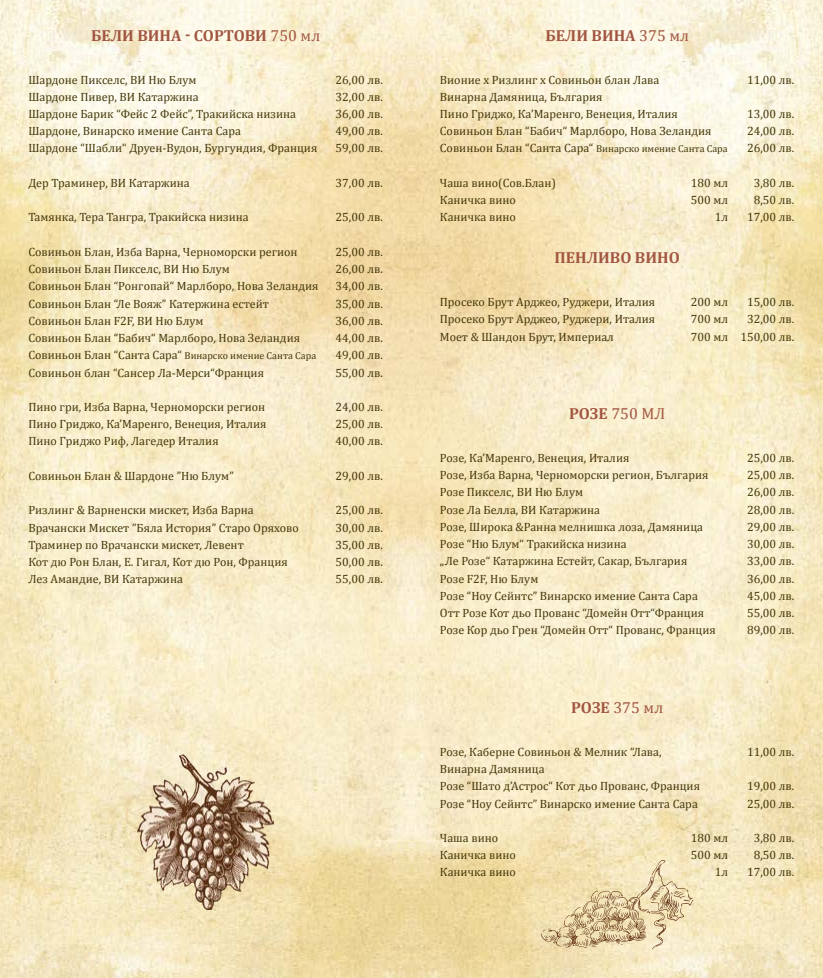
<style>
.page{position:relative;width:823px;height:978px;background:#fff}
.page>*{position:absolute;margin:0;border:0;box-sizing:border-box;transform-origin:0 0}
.t1{font:700 16px "Cambria";color:#a25642}
.t2{font:16px "Cambria";color:#a25642}
.t3{font:12px/17.2px "Cambria";color:#443709}
.s1{font-weight:400}
.s2{font-size:10px}
.s3{font-weight:700}
</style>
<div class="page">
<img style="left:0;top:0;width:822px;height:978px">
<img style="left:96px;top:754px;width:177px;height:155px">
<svg style="left:541px;top:860px;width:151px;height:90px;background:#e4d1a8"></svg>
<h1 class="t1" style="left:91px;top:24px;width:230px">БЕЛИ ВИНА - СОРТОВИ <span class="s1">750 мл</span></h1>
<p class="t3" style="left:28px;top:71px;width:170px">Шардоне Пикселс, ВИ Ню Блум</p>
<p class="t3" style="left:335px;top:71px;width:49px">26,00 лв.</p>
<p class="t3" style="left:28px;top:88px;width:172px">Шардоне Пивер, ВИ Катаржина</p>
<p class="t3" style="left:335px;top:88px;width:49px">32,00 лв.</p>
<p class="t3" style="left:28px;top:105px;width:269px">Шардоне Барик “Фейс 2 Фейс”, Тракийска низина</p>
<p class="t3" style="left:335px;top:105px;width:49px">36,00 лв.</p>
<p class="t3" style="left:28px;top:122px;width:214px">Шардоне, Винарско имение Санта Сара</p>
<p class="t3" style="left:335px;top:122px;width:49px">49,00 лв.</p>
<p class="t3" style="left:28px;top:140px;width:290px">Шардоне “Шабли“ Друен-Вудон, Бургундия, Франция</p>
<p class="t3" style="left:335px;top:140px;width:49px">59,00 лв.</p>
<p class="t3" style="left:28px;top:174px;width:163px">Дер Траминер, ВИ Катаржина</p>
<p class="t3" style="left:335px;top:174px;width:49px">37,00 лв.</p>
<p class="t3" style="left:28px;top:209px;width:222px">Тамянка, Тера Тангра, Тракийска низина</p>
<p class="t3" style="left:335px;top:209px;width:49px">25,00 лв.</p>
<p class="t3" style="left:28px;top:243px;width:270px">Совиньон Блан, Изба Варна, Черноморски регион</p>
<p class="t3" style="left:335px;top:243px;width:49px">25,00 лв.</p>
<p class="t3" style="left:28px;top:260px;width:203px">Совиньон Блан Пикселс, ВИ Ню Блум</p>
<p class="t3" style="left:335px;top:260px;width:49px">26,00 лв.</p>
<p class="t3" style="left:28px;top:278px;width:291px">Совиньон Блан “Ронгопай“ Марлборо, Нова Зеландия</p>
<p class="t3" style="left:335px;top:278px;width:49px">34,00 лв.</p>
<p class="t3" style="left:28px;top:295px;width:242px">Совиньон Блан “Ле Вояж” Катержина естейт</p>
<p class="t3" style="left:335px;top:295px;width:49px">35,00 лв.</p>
<p class="t3" style="left:28px;top:312px;width:177px">Совиньон Блан F2F, ВИ Ню Блум</p>
<p class="t3" style="left:335px;top:312px;width:49px">36,00 лв.</p>
<p class="t3" style="left:28px;top:329px;width:273px">Совиньон Блан “Бабич“ Марлборо, Нова Зеландия</p>
<p class="t3" style="left:335px;top:329px;width:49px">44,00 лв.</p>
<p class="t3" style="left:28px;top:347px;width:289px">Совиньон Блан “Санта Сара“ <span class="s2">Винарско имение Санта Сара</span></p>
<p class="t3" style="left:335px;top:347px;width:49px">49,00 лв.</p>
<p class="t3" style="left:28px;top:364px;width:237px">Совиньон блан “Сансер Ла-Мерси“Франция</p>
<p class="t3" style="left:335px;top:364px;width:49px">55,00 лв.</p>
<p class="t3" style="left:28px;top:398px;width:238px">Пино гри, Изба Варна, Черноморски регион</p>
<p class="t3" style="left:335px;top:398px;width:49px">24,00 лв.</p>
<p class="t3" style="left:28px;top:415px;width:239px">Пино Гриджо, Ка’Маренго, Венеция, Италия</p>
<p class="t3" style="left:335px;top:415px;width:49px">25,00 лв.</p>
<p class="t3" style="left:28px;top:433px;width:192px">Пино Гриджо Риф, Лагедер Италия</p>
<p class="t3" style="left:335px;top:433px;width:49px">40,00 лв.</p>
<p class="t3" style="left:28px;top:467px;width:207px">Совиньон Блан &amp; Шардоне ”Ню Блум”</p>
<p class="t3" style="left:335px;top:467px;width:49px">29,00 лв.</p>
<p class="t3" style="left:28px;top:502px;width:227px">Ризлинг &amp; Варненски мискет, Изба Варна</p>
<p class="t3" style="left:335px;top:502px;width:49px">25,00 лв.</p>
<p class="t3" style="left:28px;top:519px;width:272px">Врачански Мискет ”Бяла История” Старо Оряхово</p>
<p class="t3" style="left:335px;top:519px;width:49px">30,00 лв.</p>
<p class="t3" style="left:28px;top:536px;width:217px">Траминер по Врачански мискет, Левент</p>
<p class="t3" style="left:335px;top:536px;width:49px">35,00 лв.</p>
<p class="t3" style="left:28px;top:553px;width:261px">Кот дю Рон Блан, Е. Гигал, Кот дю Рон, Франция</p>
<p class="t3" style="left:335px;top:553px;width:49px">50,00 лв.</p>
<p class="t3" style="left:28px;top:571px;width:156px">Лез Амандие, ВИ Катаржина</p>
<p class="t3" style="left:335px;top:571px;width:49px">55,00 лв.</p>
<h1 class="t1" style="left:545px;top:24px;width:145px">БЕЛИ ВИНА <span class="s1">375 мл</span></h1>
<p class="t3" style="left:439px;top:71px;width:221px">Вионие х Ризлинг х Совиньон блан Лава</p>
<p class="t3" style="left:746px;top:71px;width:49px">11,00 лв.</p>
<p class="t3" style="left:439px;top:88px;width:239px">Винарна Дамяница, България<br>Пино Гриджо, Ка’Маренго, Венеция, Италия</p>
<p class="t3" style="left:746px;top:105px;width:49px">13,00 лв.</p>
<p class="t3" style="left:439px;top:122px;width:273px">Совиньон Блан “Бабич“ Марлборо, Нова Зеландия</p>
<p class="t3" style="left:746px;top:122px;width:49px">24,00 лв.</p>
<p class="t3" style="left:439px;top:140px;width:289px">Совиньон Блан “Санта Сара“ <span class="s2">Винарско имение Санта Сара</span></p>
<p class="t3" style="left:746px;top:140px;width:49px">26,00 лв.</p>
<p class="t3" style="left:439px;top:174px;width:118px">Чаша вино(Сов.Блан)</p>
<p class="t3" style="left:690px;top:174px;width:39px">180 мл</p>
<p class="t3" style="left:753px;top:174px;width:42px">3,80 лв.</p>
<p class="t3" style="left:439px;top:191px;width:77px">Каничка вино</p>
<p class="t3" style="left:690px;top:191px;width:39px">500 мл</p>
<p class="t3" style="left:753px;top:191px;width:42px">8,50 лв.</p>
<p class="t3" style="left:439px;top:209px;width:77px">Каничка вино</p>
<p class="t3" style="left:714px;top:209px;width:15px">1л</p>
<p class="t3" style="left:746px;top:209px;width:49px">17,00 лв.</p>
<h1 class="t1" style="left:554px;top:247px;width:127px">ПЕНЛИВО ВИНО</h1>
<p class="t3" style="left:439px;top:293px;width:217px">Просеко Брут Арджео, Руджери, Италия</p>
<p class="t3" style="left:690px;top:293px;width:39px">200 мл</p>
<p class="t3" style="left:746px;top:293px;width:49px">15,00 лв.</p>
<p class="t3" style="left:439px;top:311px;width:217px">Просеко Брут Арджео, Руджери, Италия</p>
<p class="t3" style="left:690px;top:311px;width:39px">700 мл</p>
<p class="t3" style="left:746px;top:311px;width:49px">32,00 лв.</p>
<p class="t3" style="left:439px;top:328px;width:175px">Моет &amp; Шандон Брут, Империал</p>
<p class="t3" style="left:690px;top:328px;width:105px">700 мл 150,00 лв.</p>
<h1 class="t2" style="left:568px;top:404px;width:98px"><span class="s3">РОЗЕ</span> 750 МЛ</h1>
<p class="t3" style="left:439px;top:449px;width:191px">Розе, Ка’Маренго, Венеция, Италия</p>
<p class="t3" style="left:746px;top:449px;width:49px">25,00 лв.</p>
<p class="t3" style="left:439px;top:466px;width:270px">Розе, Изба Варна, Черноморски регион, България</p>
<p class="t3" style="left:746px;top:466px;width:49px">25,00 лв.</p>
<p class="t3" style="left:439px;top:484px;width:145px">Розе Пикселс, ВИ Ню Блум</p>
<p class="t3" style="left:746px;top:484px;width:49px">26,00 лв.</p>
<p class="t3" style="left:439px;top:501px;width:162px">Розе Ла Белла, ВИ Катаржина</p>
<p class="t3" style="left:746px;top:501px;width:49px">28,00 лв.</p>
<p class="t3" style="left:439px;top:518px;width:264px">Розе, Широка &amp;Ранна мелнишка лоза, Дамяница</p>
<p class="t3" style="left:746px;top:518px;width:49px">29,00 лв.</p>
<p class="t3" style="left:439px;top:535px;width:188px">Розе “Ню Блум“ Тракийска низина</p>
<p class="t3" style="left:746px;top:535px;width:49px">30,00 лв.</p>
<p class="t3" style="left:439px;top:553px;width:249px">„Ле Розе“ Катаржина Естейт, Сакар, България</p>
<p class="t3" style="left:746px;top:553px;width:49px">33,00 лв.</p>
<p class="t3" style="left:439px;top:570px;width:100px">Розе F2F, Ню Блум</p>
<p class="t3" style="left:746px;top:570px;width:49px">36,00 лв.</p>
<p class="t3" style="left:439px;top:587px;width:259px">Розе “Ноу Сейнтс” Винарско имение Санта Сара</p>
<p class="t3" style="left:746px;top:587px;width:49px">45,00 лв.</p>
<p class="t3" style="left:439px;top:604px;width:265px">Отт Розе Кот дьо Прованс “Домейн Отт“Франция</p>
<p class="t3" style="left:746px;top:604px;width:49px">55,00 лв.</p>
<p class="t3" style="left:439px;top:622px;width:277px">Розе Кор дьо Грен “Домейн Отт“ Прованс, Франция</p>
<p class="t3" style="left:746px;top:622px;width:49px">89,00 лв.</p>
<h1 class="t2" style="left:571px;top:698px;width:94px"><span class="s3">РОЗЕ</span> 375 мл</h1>
<p class="t3" style="left:439px;top:743px;width:223px">Розе, Каберне Совиньон &amp; Мелник “Лава,</p>
<p class="t3" style="left:746px;top:743px;width:49px">11,00 лв.</p>
<p class="t3" style="left:439px;top:760px;width:261px">Винарна Дамяница<br>Розе “Шато д’Астрос“ Кот дьо Прованс, Франция</p>
<p class="t3" style="left:746px;top:778px;width:49px">19,00 лв.</p>
<p class="t3" style="left:439px;top:795px;width:259px">Розе “Ноу Сейнтс” Винарско имение Санта Сара</p>
<p class="t3" style="left:746px;top:795px;width:49px">25,00 лв.</p>
<p class="t3" style="left:439px;top:829px;width:60px">Чаша вино</p>
<p class="t3" style="left:690px;top:829px;width:39px">180 мл</p>
<p class="t3" style="left:753px;top:829px;width:42px">3,80 лв.</p>
<p class="t3" style="left:439px;top:846px;width:77px">Каничка вино</p>
<p class="t3" style="left:690px;top:846px;width:39px">500 мл</p>
<p class="t3" style="left:753px;top:846px;width:42px">8,50 лв.</p>
<p class="t3" style="left:439px;top:864px;width:77px">Каничка вино</p>
<p class="t3" style="left:714px;top:864px;width:15px">1л</p>
<p class="t3" style="left:746px;top:864px;width:49px">17,00 лв.</p>
</div>
